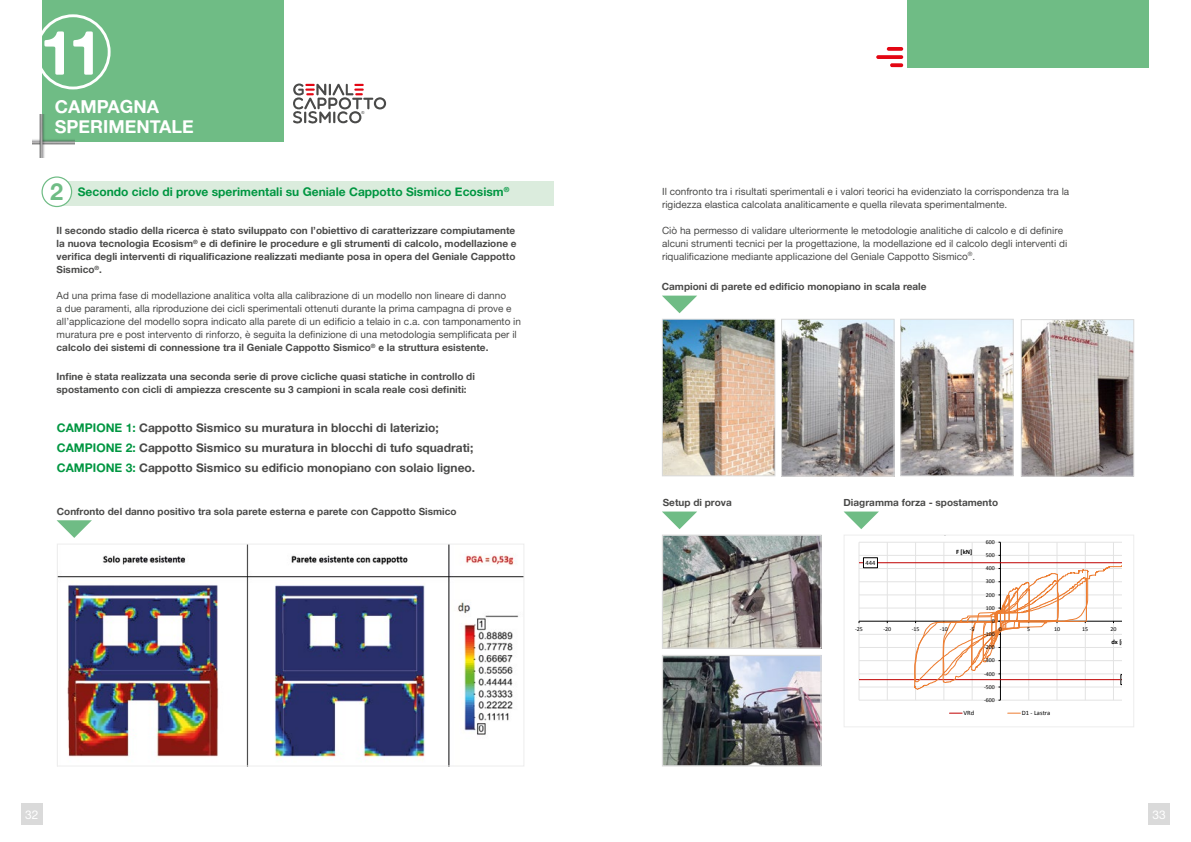
<style>
.page{position:relative;width:1191px;height:842px;background:#fff}
.page>*{position:absolute;margin:0;border:0;box-sizing:border-box;transform-origin:0 0}
.t1{font:61.9px "Alte Haas Grotesk Bold";color:#fff}
.t2{font:23.5px "Alte Haas Grotesk Bold";color:#6fbc85}
.t3{font:18px/20px "Alte Haas Grotesk Bold";color:#fff}
.t4{font:12px "Alte Haas Grotesk Bold";color:#4a4a49}
.t5{font:12px "Alte Haas Grotesk Bold";color:#009641}
.t6{font:12px "Alte Haas Grotesk";color:#fff}
.t7{font:10px/13px "Alte Haas Grotesk";color:#4a4a49}
.t8{font:10px/13px "Alte Haas Grotesk Bold";color:#4a4a49}
.t9{font:700 7.3px "Calibri";color:#000}
.t10{font:6.6px "Calibri";color:#000}
.t11{font:700 6.6px "Calibri";color:#000}
.t12{font:5.9px "Calibri";color:#000}
.t13{font:4.1px "Arial";color:#4a4a49}
.s1{font-family:"Alte Haas Grotesk Bold"}
.s2{color:#009641}
</style>
<div class="page">
<div style="left:1148px;top:804px;width:21px;height:21px;background:#dadada"></div>
<div style="left:21px;top:804px;width:22px;height:21px;background:#dadada"></div>
<div style="left:907px;top:0;width:241px;height:67px;background:#6fbc85"></div>
<svg style="left:293px;top:83px;width:93px;height:41px"></svg>
<svg style="left:876px;top:47px;width:28px;height:20px"></svg>
<div style="left:43px;top:0;width:241px;height:141px;background:#6fbc85"></div>
<img style="left:33px;top:115px;width:19px;height:42px">
<svg style="left:662px;top:296px;width:35px;height:17px"></svg>
<svg style="left:662px;top:511px;width:35px;height:18px"></svg>
<svg style="left:843px;top:511px;width:36px;height:18px"></svg>
<img style="left:902px;top:321px;width:109px;height:153px">
<div style="left:900px;top:319px;width:113px;height:157px;border:1px solid #dadada"></div>
<img style="left:664px;top:321px;width:109px;height:153px">
<div style="left:662px;top:319px;width:113px;height:157px;border:1px solid #dadada"></div>
<img style="left:783px;top:321px;width:109px;height:154px">
<div style="left:781px;top:319px;width:113px;height:158px;border:1px solid #dadada"></div>
<img style="left:1022px;top:321px;width:110px;height:154px">
<div style="left:1020px;top:319px;width:114px;height:158px;border:1px solid #dadada"></div>
<img style="left:664px;top:537px;width:155px;height:110px">
<div style="left:662px;top:535px;width:159px;height:114px;border:1px solid #dadada"></div>
<img style="left:664px;top:657px;width:155px;height:107px">
<div style="left:662px;top:655px;width:159px;height:111px;border:1px solid #dadada"></div>
<hr style="left:859px;top:700px;width:262px;height:1px;background:#e3e3e3">
<hr style="left:859px;top:542px;width:262px;height:1px;background:#e3e3e3">
<hr style="left:858px;top:542px;width:1px;height:158px;background:#e3e3e3">
<hr style="left:887px;top:542px;width:1px;height:158px;background:#e3e3e3">
<hr style="left:915px;top:542px;width:1px;height:158px;background:#e3e3e3">
<hr style="left:943px;top:542px;width:1px;height:158px;background:#e3e3e3">
<hr style="left:972px;top:542px;width:1px;height:158px;background:#e3e3e3">
<hr style="left:1028px;top:542px;width:1px;height:158px;background:#e3e3e3">
<hr style="left:1056px;top:542px;width:1px;height:158px;background:#e3e3e3">
<hr style="left:1085px;top:542px;width:1px;height:158px;background:#e3e3e3">
<hr style="left:1113px;top:542px;width:1px;height:158px;background:#e3e3e3">
<hr style="left:1141px;top:542px;width:1px;height:158px;background:#e3e3e3">
<hr style="left:1000px;top:542px;width:1px;height:158px;background:#000">
<svg style="left:858px;top:554px;width:263px;height:136px"></svg>
<svg style="left:949px;top:713px;width:13px;height:1px"></svg>
<svg style="left:1007px;top:713px;width:13px;height:1px"></svg>
<div style="left:843px;top:535px;width:291px;height:192px;border:1px solid #ededed"></div>
<div style="left:56px;top:181px;width:497px;height:24px;background:#dbecdd"></div>
<div style="left:42px;top:177px;width:30px;height:29px;background:#fff;border-radius:50%"></div>
<div style="left:41px;top:176px;width:31px;height:31px;border:1px solid #6fbc85;border-radius:50%"></div>
<svg style="left:57px;top:520px;width:35px;height:18px"></svg>
<img style="left:59px;top:546px;width:463px;height:218px">
<div style="left:57px;top:544px;width:467px;height:222px;border:1px solid #ededed"></div>
<div style="left:35px;top:14px;width:76px;height:75px;border:3px solid #fff;border-radius:50%"></div>
<p class="t1" style="left:40px;top:14px;width:65px">11</p>
<p class="t3" style="left:55px;top:96px;width:140px">CAMPAGNA<br>SPERIMENTALE</p>
<p class="t13" style="left:361px;top:110px;width:5px">®</p>
<p class="t2" style="left:50px;top:177px;width:15px">2</p>
<p class="t8" style="left:57px;top:224px;width:461px">Il secondo stadio della ricerca è stato sviluppato con l’obiettivo di caratterizzare compiutamente la nuova tecnologia Ecosism<sup>®</sup> e di definire le procedure e gli strumenti di calcolo, modellazione e verifica degli interventi di riqualificazione realizzati mediante posa in opera del Geniale Cappotto Sismico<sup>®</sup>.</p>
<p class="t7" style="left:57px;top:289px;width:466px">Ad una prima fase di modellazione analitica volta alla calibrazione di un modello non lineare di danno<br>a due paramenti, alla riproduzione dei cicli sperimentali ottenuti durante la prima campagna di prove e all’applicazione del modello sopra indicato alla parete di un edificio a telaio in c.a. con tamponamento in muratura pre e post intervento di rinforzo, è seguita la definizione di una metodologia semplificata per il <span class="s1">calcolo dei sistemi di connessione tra il Geniale Cappotto Sismico</span><sup>®</sup> <span class="s1">e la struttura esistente.</span></p>
<p class="t8" style="left:57px;top:369px;width:420px">Infine è stata realizzata una seconda serie di prove cicliche quasi statiche in controllo di spostamento con cicli di ampiezza crescente su 3 campioni in scala reale così definiti:</p>
<p class="t5" style="left:78px;top:185px;width:433px">Secondo ciclo di prove sperimentali su Geniale Cappotto Sismico Ecosism<sup>®</sup></p>
<p class="t4" style="left:57px;top:420px;width:383px"><span class="s2">CAMPIONE 1:</span> Cappotto Sismico su muratura in blocchi di laterizio;</p>
<p class="t4" style="left:57px;top:440px;width:418px"><span class="s2">CAMPIONE 2:</span> Cappotto Sismico su muratura in blocchi di tufo squadrati;</p>
<p class="t4" style="left:57px;top:460px;width:420px"><span class="s2">CAMPIONE 3:</span> Cappotto Sismico su edificio monopiano con solaio ligneo.</p>
<p class="t8" style="left:57px;top:505px;width:401px">Confronto del danno positivo tra sola parete esterna e parete con Cappotto Sismico</p>
<p class="t7" style="left:662px;top:184px;width:409px">Il confronto tra i risultati sperimentali e i valori teorici ha evidenziato la corrispondenza tra la rigidezza elastica calcolata analiticamente e quella rilevata sperimentalmente.</p>
<p class="t7" style="left:662px;top:223px;width:407px">Ciò ha permesso di validare ulteriormente le metodologie analitiche di calcolo e di definire alcuni strumenti tecnici per la progettazione, la modellazione ed il calcolo degli interventi di riqualificazione mediante applicazione del Geniale Cappotto Sismico<sup>®</sup>.</p>
<p class="t8" style="left:662px;top:279px;width:266px">Campioni di parete ed edificio monopiano in scala reale</p>
<p class="t8" style="left:663px;top:496px;width:70px">Setup di prova</p>
<p class="t9" style="left:849px;top:499px;width:40px">Pagine 40-41</p>
<p class="t8" style="left:843px;top:496px;width:156px">Diagramma forza - spostamento</p>
<p class="t10" style="left:865px;top:559px;width:11px">444</p>
<p class="t11" style="left:956px;top:547px;width:18px">F [kN]</p>
<p class="t12" style="left:986px;top:538px;width:11px">600</p>
<p class="t12" style="left:986px;top:551px;width:11px">500</p>
<p class="t12" style="left:986px;top:564px;width:11px">400</p>
<p class="t12" style="left:986px;top:578px;width:11px">300</p>
<p class="t12" style="left:986px;top:591px;width:11px">200</p>
<p class="t12" style="left:986px;top:604px;width:11px">100</p>
<p class="t12" style="left:992px;top:617px;width:5px">0</p>
<p class="t12" style="left:855px;top:625px;width:9px">-25</p>
<p class="t12" style="left:883px;top:625px;width:9px">-20</p>
<p class="t12" style="left:911px;top:625px;width:9px">-15</p>
<p class="t12" style="left:940px;top:625px;width:9px">-10</p>
<p class="t12" style="left:969px;top:625px;width:6px">-5</p>
<p class="t12" style="left:999px;top:625px;width:5px">0</p>
<p class="t12" style="left:1027px;top:625px;width:5px">5</p>
<p class="t12" style="left:1054px;top:625px;width:8px">10</p>
<p class="t12" style="left:1082px;top:625px;width:8px">15</p>
<p class="t12" style="left:1110px;top:625px;width:8px">20</p>
<p class="t12" style="left:984px;top:630px;width:12px">-100</p>
<p class="t12" style="left:984px;top:643px;width:12px">-200</p>
<p class="t12" style="left:984px;top:657px;width:12px">-300</p>
<p class="t12" style="left:984px;top:670px;width:12px">-400</p>
<p class="t12" style="left:984px;top:683px;width:12px">-500</p>
<p class="t12" style="left:984px;top:696px;width:12px">-600</p>
<p class="t10" style="left:963px;top:709px;width:12px">VRd</p>
<p class="t10" style="left:1021px;top:709px;width:30px">D1 - Lastra</p>
<p class="t11" style="left:1111px;top:637px;width:25px">dx [mm]</p>
<p class="t6" style="left:25px;top:807px;width:15px">32</p>
<p class="t6" style="left:1152px;top:807px;width:15px">33</p>
</div>
